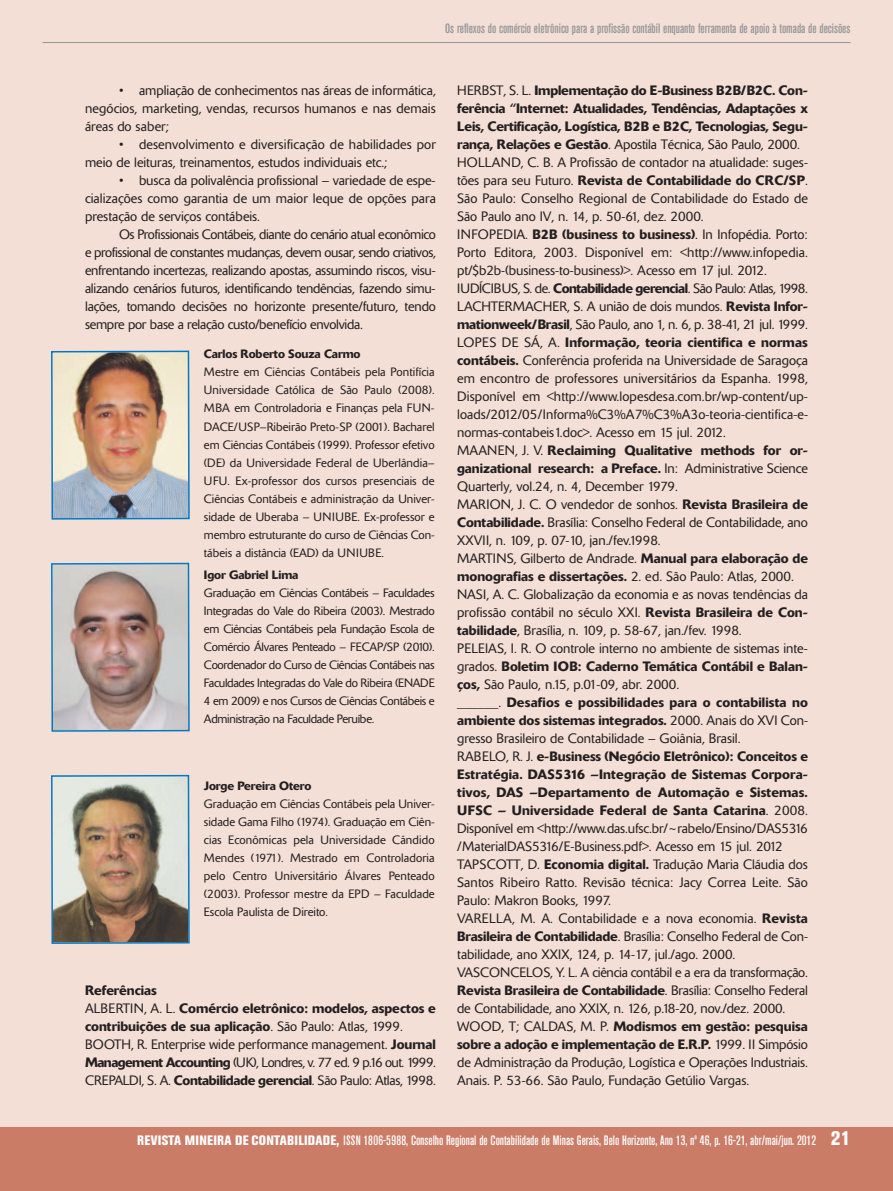
<style>
.page{position:relative;width:893px;height:1191px;background:#f3dfd5}
.page>*{position:absolute;margin:0;border:0;box-sizing:border-box;transform-origin:0 0}
.t1{font:300 13.5px/18px "Delta";color:#231f20;text-align:justify}
.t2{font:500 condensed 13.5px "Akzidenz Grotesk BE";color:#fff}
.t3{font:500 condensed 13.5px "Akzidenz Grotesk BE";color:#939598}
.t4{font:300 12px/18px "Delta";letter-spacing:-.005em;color:#231f20;text-align:justify}
.t5{font:500 12px "Delta";letter-spacing:-.01em;color:#231f20}
.s1{font-weight:500}
.s2{font-weight:800}
.s3{font-weight:800;font-size:19.5px}
</style>
<div class="page">
<div style="left:0;top:1127px;width:893px;height:64px;background:#cb7c67"></div>
<hr style="left:43px;top:42px;width:807px;height:1px;background:#939598">
<img style="left:51px;top:350px;width:139px;height:170px">
<svg style="left:51px;top:562px;width:139px;height:170px;background:#b3a6a3"></svg>
<img style="left:51px;top:774px;width:139px;height:170px">
<p class="t3" style="left:445px;top:23px;width:407px">Os reflexos do comércio eletrônico para a profissão contábil enquanto ferramenta de apoio à tomada de decisões</p>
<p class="t1" style="left:85px;top:82px;width:352px;text-indent:34px">• ampliação de conhecimentos nas áreas de informática, negócios, marketing, vendas, recursos humanos e nas demais áreas do saber;</p>
<p class="t1" style="left:85px;top:136px;width:352px;text-indent:34px">• desenvolvimento e diversificação de habilidades por meio de leituras, treinamentos, estudos individuais etc.;</p>
<p class="t1" style="left:85px;top:172px;width:352px;text-indent:34px">• busca da polivalência profissional – variedade de espe&shy;cializações como garantia de um maior leque de opções para prestação de serviços contábeis.</p>
<p class="t1" style="left:85px;top:226px;width:352px;text-indent:34px">Os Profissionais Contábeis, diante do cenário atual econômico e profissional de constantes mudanças, devem ousar, sendo criativos, enfrentando incertezas, realizando apostas, assumindo riscos, visu&shy;alizando cenários futuros, identificando tendências, fazendo simu&shy;lações, tomando decisões no horizonte presente/futuro, tendo sempre por base a relação custo/benefício envolvida.</p>
<p class="t5" style="left:204px;top:350px;width:158px">Carlos Roberto Souza Carmo</p>
<p class="t4" style="left:204px;top:364px;width:232px">Mestre em Ciências Contábeis pela Pontifícia Universidade Católica de São Paulo (2008).<br>MBA em Controladoria e Finanças pela FUN-DACE/USP–Ribeirão Preto-SP (2001). Bacharel em Ciências Contábeis (1999). Professor efetivo (DE) da Universidade Federal de Uberlândia– UFU. Ex-professor dos cursos presenciais de Ciências Contábeis e administração da Univer&shy;sidade de Uberaba – UNIUBE. Ex-professor e membro estruturante do curso de Ciências Con&shy;tábeis a distância (EAD) da UNIUBE.</p>
<p class="t5" style="left:204px;top:570px;width:96px">Igor Gabriel Lima</p>
<p class="t4" style="left:204px;top:585px;width:232px">Graduação em Ciências Contábeis – Faculdades Integradas do Vale do Ribeira (2003). Mestrado em Ciências Contábeis pela Fundação Escola de Comércio Álvares Penteado – FECAP/SP (2010).<br>Coordenador do Curso de Ciências Contábeis nas Faculdades Integradas do Vale do Ribeira (ENADE 4 em 2009) e nos Cursos de Ciências Contábeis e Administração na Faculdade Peruíbe.</p>
<p class="t5" style="left:204px;top:781px;width:109px">Jorge Pereira Otero</p>
<p class="t4" style="left:204px;top:796px;width:232px">Graduação em Ciências Contábeis pela Univer&shy;sidade Gama Filho (1974). Graduação em Ciên&shy;cias Econômicas pela Universidade Cândido Mendes (1971). Mestrado em Controladoria pelo Centro Universitário Álvares Penteado (2003). Professor mestre da EPD – Faculdade Escola Paulista de Direito.</p>
<p class="t1" style="left:85px;top:982px;width:352px;text-align:left"><span class="s1">Referências<br></span>ALBERTIN, A. L. <span class="s1">Comércio eletrônico: modelos, aspectos e contribuições de sua aplicação</span>. São Paulo: Atlas, 1999.<br>BOOTH, R. Enterprise wide performance management. <span class="s1">Journal Management Accounting</span> (UK), Londres, v. 77 ed. 9 p.16 out. 1999.<br>CREPALDI, S. A. <span class="s1">Contabilidade gerencial</span>. São Paulo: Atlas, 1998.</p>
<p class="t1" style="left:457px;top:82px;width:352px;text-align:left">HERBST, S. L. <span class="s1">Implementação do E-Business B2B/B2C. Con&shy;ferência “Internet: Atualidades, Tendências, Adaptações x Leis, Certificação, Logística, B2B e B2C, Tecnologias, Segu&shy;rança, Relações e Gestão</span>. Apostila Técnica, São Paulo, 2000.<br>HOLLAND, C. B. A Profissão de contador na atualidade: suges&shy;tões para seu Futuro. <span class="s1">Revista de Contabilidade do CRC/SP</span>.<br>São Paulo: Conselho Regional de Contabilidade do Estado de São Paulo ano IV, n. 14, p. 50-61, dez. 2000.<br>INFOPEDIA. <span class="s1">B2B (business to business)</span>. In Infopédia. Porto:<br>Porto Editora, 2003. Disponível em: &lt;http://www.infopedia. pt/$b2b-(business-to-business)&gt;. Acesso em 17 jul. 2012.<br>IUDÍCIBUS, S. de. <span class="s1">Contabilidade gerencial</span>. São Paulo: Atlas, 1998.<br>LACHTERMACHER, S. A união de dois mundos. <span class="s1">Revista Infor&shy;mationweek/Brasil</span>, São Paulo, ano 1, n. 6, p. 38-41, 21 jul. 1999.<br>LOPES DE SÁ, A. <span class="s1">Informação, teoria cientifica e normas contábeis.</span> Conferência proferida na Universidade de Saragoça em encontro de professores universitários da Espanha. 1998, Disponível em &lt;http://www.lopesdesa.com.br/wp-content/up&shy;loads/2012/05/Informa%C3%A7%C3%A3o-teoria-cientifica-e&shy;normas-contabeis1.doc&gt;. Acesso em 15 jul. 2012.<br>MAANEN, J. V. <span class="s1">Reclaiming Qualitative methods for or&shy;ganizational research: a Preface.</span> In: Administrative Science Quarterly, vol.24, n. 4, December 1979.<br>MARION, J. C. O vendedor de sonhos. <span class="s1">Revista Brasileira de Contabilidade.</span> Brasília: Conselho Federal de Contabilidade, ano XXVII, n. 109, p. 07-10, jan./fev.1998.<br>MARTINS, Gilberto de Andrade. <span class="s1">Manual para elaboração de monografias e dissertações.</span> 2. ed. São Paulo: Atlas, 2000.<br>NASI, A. C. Globalização da economia e as novas tendências da profissão contábil no século XXI. <span class="s1">Revista Brasileira de Con&shy;tabilidade</span>, Brasília, n. 109, p. 58-67, jan./fev. 1998.<br>PELEIAS, I. R. O controle interno no ambiente de sistemas inte&shy;grados. <span class="s1">Boletim IOB: Caderno Temática Contábil e Balan&shy;ços,</span> São Paulo, n.15, p.01-09, abr. 2000.<br>______. <span class="s1">Desafios e possibilidades para o contabilista no ambiente dos sistemas integrados.</span> 2000. Anais do XVI Con&shy;gresso Brasileiro de Contabilidade – Goiânia, Brasil.<br>RABELO, R. J. <span class="s1">e-Business (Negócio Eletrônico): Conceitos e Estratégia. DAS5316 –Integração de Sistemas Corpora&shy;tivos, DAS –Departamento de Automação e Sistemas.<br>UFSC – Universidade Federal de Santa Catarina</span>. 2008.<br>Disponível em &lt;http://www.das.ufsc.br/~rabelo/Ensino/DAS5316 /MaterialDAS5316/E-Business.pdf&gt;. Acesso em 15 jul. 2012<br>TAPSCOTT, D. <span class="s1">Economia digital.</span> Tradução Maria Cláudia dos Santos Ribeiro Ratto. Revisão técnica: Jacy Correa Leite. São Paulo: Makron Books, 1997.<br>VARELLA, M. A. Contabilidade e a nova economia. <span class="s1">Revista Brasileira de Contabilidade</span>. Brasília: Conselho Federal de Con&shy;tabilidade, ano XXIX, 124, p. 14-17, jul./ago. 2000.<br>VASCONCELOS, Y. L. A ciência contábil e a era da transformação.<br><span class="s1">Revista Brasileira de Contabilidade</span>. Brasília: Conselho Federal de Contabilidade, ano XXIX, n. 126, p.18-20, nov./dez. 2000.<br>WOOD, T; CALDAS, M. P. <span class="s1">Modismos em gestão: pesquisa sobre a adoção e implementação de E.R.P.</span> 1999. II Simpósio de Administração da Produção, Logística e Operações Industriais.<br>Anais. P. 53-66. São Paulo, Fundação Getúlio Vargas.</p>
<p class="t2" style="left:137px;top:1135px;width:715px"><span class="s2">REVISTA MINEIRA DE CONTABILIDADE,</span> ISSN 1806-5988, Conselho Regional de Contabilidade de Minas Gerais, Belo Horizonte, Ano 13, nº 46, p. 16-21, abr/mai/jun. 2012 <span class="s3">21</span></p>
</div>
